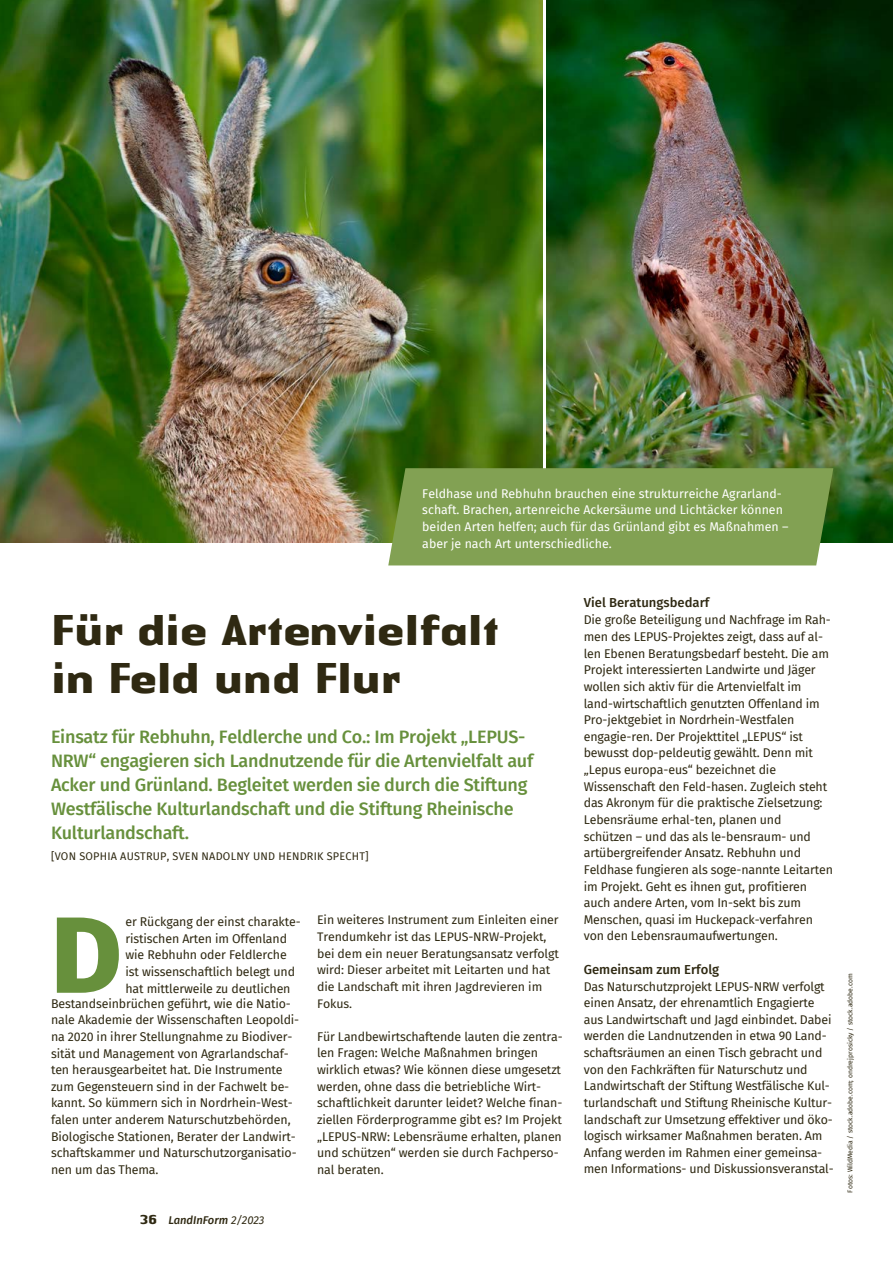
<style>
.page{position:relative;width:893px;height:1263px;background:#fff}
.page>*{position:absolute;margin:0;border:0;box-sizing:border-box;transform-origin:0 0}
.fließ{font:800 108.15px "Fira Sans";color:#67903c}
.HL_Artikel_schwarz{font:700 45px/48px "Authentic Sans Pro";letter-spacing:-.02em;color:#2f2912}
.vorlauf__h2{font:500 18px/24px "Fira Sans";letter-spacing:-.015em;color:#67903c}
.fließ-2{font:500 13.05px "Fira Sans";color:#2f2912}
.fließ-3{font:12.3px/16.6px "Fira Sans";letter-spacing:-.01em;color:#2f2912}
.t1{font:12.3px/16.6px "Fira Sans";color:#fff}
.t2{font:italic 500 11.25px "Fira Sans";color:#2f2912}
.Autor{font:10.8px "Fira Sans";letter-spacing:.02em;color:#2f2912}
.t3{font:6.75px "Fira Sans";color:#2f2912}
.s1{font-family:"Authentic Sans Pro";font-weight:700;font-style:normal;font-size:13.5px}
.s2{font-weight:400}
</style>
<div class="page">
<img style="left:0;top:0;width:542px;height:543px">
<img style="left:546px;top:0;width:347px;height:543px">
<div style="left:388px;top:468px;width:445px;height:97px;background:#82a153"></div>
<p class="t1" style="left:422px;top:485px;width:368px">Feldhase und Rebhuhn brauchen eine strukturreiche Agrarland&shy;schaft. Brachen, artenreiche Ackersäume und Lichtäcker können beiden Arten helfen; auch für das Grünland gibt es Maßnahmen – aber je nach Art unterschiedliche.</p>
<h1 class="HL_Artikel_schwarz" style="left:51px;top:606px;width:450px">Für die Artenvielfalt in Feld und Flur</h1>
<h2 class="vorlauf__h2" style="left:51px;top:723px;width:484px">Einsatz für Rebhuhn, Feldlerche und Co.: Im Projekt „LEPUS-NRW“ engagieren sich Landnutzende für die Artenvielfalt auf Acker und Grünland. Begleitet werden sie durch die Stiftung Westfälische Kulturlandschaft und die Stiftung Rheinische Kulturlandschaft.</h2>
<p class="Autor" style="left:51px;top:848px;width:319px">[VON SOPHIA AUSTRUP, SVEN NADOLNY UND HENDRIK SPECHT]</p>
<p class="fließ" style="left:51px;top:861px;width:72px">D</p>
<p class="fließ-3" style="left:125px;top:913px;width:177px">er Rückgang der einst charakte&shy;ristischen Arten im Offenland wie Rebhuhn oder Feldlerche ist wissenschaftlich belegt und hat mittlerweile zu deutlichen</p>
<p class="fließ-3" style="left:51px;top:995px;width:250px">Bestandseinbrüchen geführt, wie die Natio&shy;nale Akademie der Wissenschaften Leopoldi&shy;na 2020 in ihrer Stellungnahme zu Biodiver&shy;sität und Management von Agrarlandschaf&shy;ten herausgearbeitet hat. Die Instrumente zum Gegensteuern sind in der Fachwelt be&shy;kannt. So kümmern sich in Nordrhein-West&shy;falen unter anderem Naturschutzbehörden, Biologische Stationen, Berater der Landwirt&shy;schaftskammer und Naturschutzorganisatio&shy;nen um das Thema.</p>
<p class="t2" style="left:140px;top:1211px;width:126px"><span class="s1">36</span> LandInForm <span class="s2">2/2023</span></p>
<p class="fließ-3" style="left:317px;top:911px;width:243px">Ein weiteres Instrument zum Einleiten einer Trendumkehr ist das LEPUS-NRW-Projekt, bei dem ein neuer Beratungsansatz verfolgt wird: Dieser arbeitet mit Leitarten und hat die Landschaft mit ihren Jagdrevieren im Fokus.</p>
<p class="fließ-3" style="left:317px;top:1028px;width:247px">Für Landbewirtschaftende lauten die zentra&shy;len Fragen: Welche Maßnahmen bringen wirklich etwas? Wie können diese umgesetzt werden, ohne dass die betriebliche Wirt&shy;schaftlichkeit darunter leidet? Welche finan&shy;ziellen Förderprogramme gibt es? Im Projekt „LEPUS-NRW: Lebensräume erhalten, planen und schützen“ werden sie durch Fachperso&shy;nal beraten.</p>
<p class="fließ-2" style="left:584px;top:592px;width:127px">Viel Beratungsbedarf</p>
<p class="fließ-3" style="left:584px;top:611px;width:251px">Die große Beteiligung und Nachfrage im Rah&shy;men des LEPUS-Projektes zeigt, dass auf al&shy;len Ebenen Beratungsbedarf besteht. Die am Projekt interessierten Landwirte und Jäger wollen sich aktiv für die Artenvielfalt im land-wirtschaftlich genutzten Offenland im Pro-jektgebiet in Nordrhein-Westfalen engagie-ren. Der Projekttitel „LEPUS“ ist bewusst dop-peldeutig gewählt. Denn mit „Lepus europa-eus“ bezeichnet die Wissenschaft den Feld-hasen. Zugleich steht das Akronym für die praktische Zielsetzung:<br>Lebensräume erhal-ten, planen und schützen – und das als le-bensraum- und artübergreifender Ansatz. Rebhuhn und Feldhase fungieren als soge-nannte Leitarten im Projekt. Geht es ihnen gut, profitieren auch andere Arten, vom In-sekt bis zum Menschen, quasi im Huckepack-verfahren von den Lebensraumaufwertungen.</p>
<p class="fließ-2" style="left:584px;top:958px;width:137px">Gemeinsam zum Erfolg</p>
<p class="fließ-3" style="left:584px;top:977px;width:251px">Das Naturschutzprojekt LEPUS-NRW verfolgt einen Ansatz, der ehrenamtlich Engagierte aus Landwirtschaft und Jagd einbindet. Dabei werden die Landnutzenden in etwa 90 Land&shy;schaftsräumen an einen Tisch gebracht und von den Fachkräften für Naturschutz und Landwirtschaft der Stiftung Westfälische Kul&shy;turlandschaft und Stiftung Rheinische Kultur&shy;landschaft zur Umsetzung effektiver und öko&shy;logisch wirksamer Maßnahmen beraten. Am Anfang werden im Rahmen einer gemeinsa&shy;men Informations- und Diskussionsveranstal-</p>
<p class="t3" style="left:845px;top:1192px;width:221px;rotate:-90deg">Fotos: WildMedia / stock.adobe.com; ondrejprosicky / stock.adobe.com</p>
</div>
